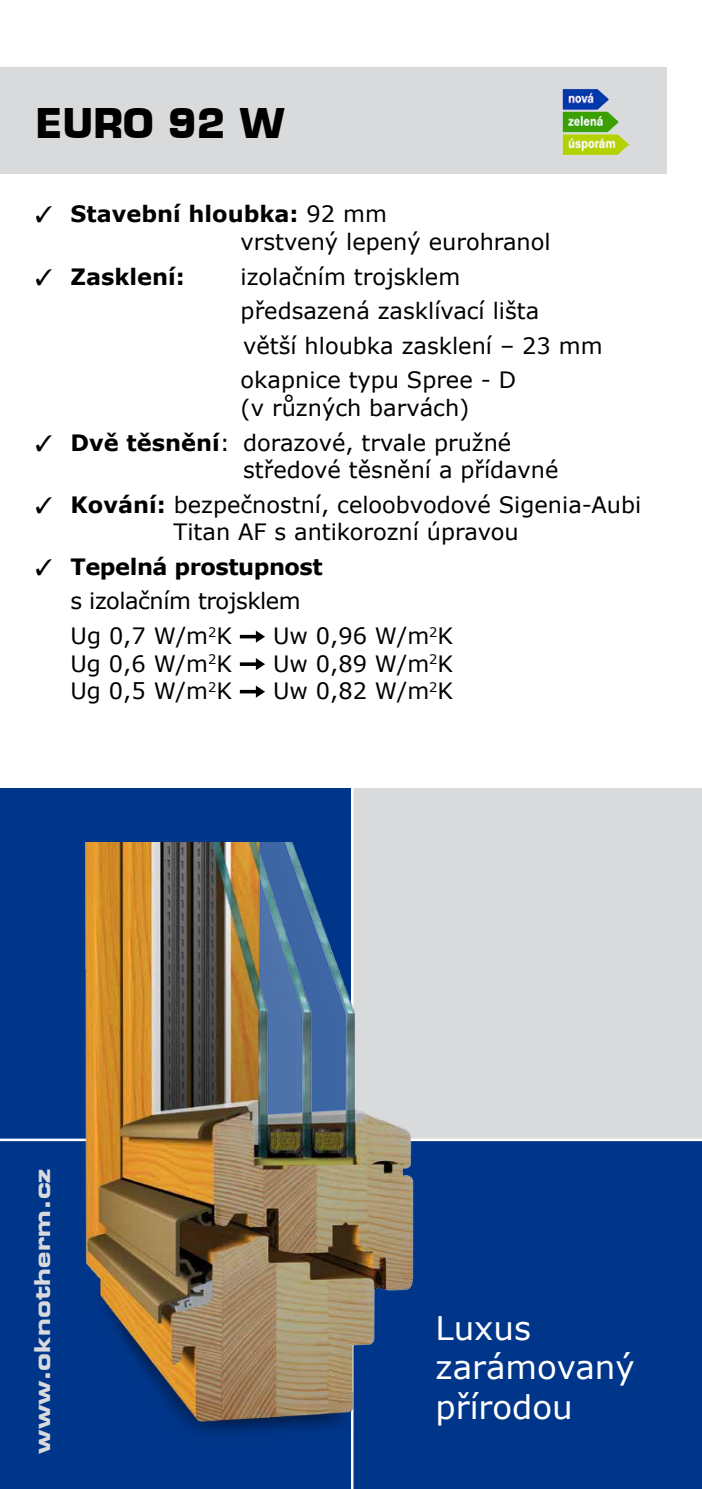
<style>
.page{position:relative;width:702px;height:1489px;background:#fff}
.page>*{position:absolute;margin:0;border:0;box-sizing:border-box;transform-origin:0 0}
.t1{font:700 40px "Eurostile LT";color:#000}
.t2{font:32.5px/39px "Verdana";color:#fff}
.t3{font:22.5px/34.5px "Verdana";color:#000}
.t4{font:22.5px/34.5px "Verdana";letter-spacing:-.02em;color:#000}
.t5{font:700 22.5px "Verdana";letter-spacing:-.02em;color:#000}
.t6{font:700 22.5px "Verdana";color:#000}
.t7{font:22px "Eurostile CE Bold Extended Two";color:#d9dadb}
.s1{font-weight:700}
</style>
<div class="page">
<div style="left:0;top:788px;width:702px;height:350px;background:#d9dadb"></div>
<div style="left:0;top:788px;width:352px;height:350px;background:#00368a"></div>
<div style="left:0;top:1139px;width:702px;height:349px;background:#00368a"></div>
<div style="left:0;top:67px;width:666px;height:106px;background:#d9dadb"></div>
<hr style="left:0;top:1138px;width:702px;height:3px;background:#fff">
<hr style="left:351px;top:787px;width:2px;height:701px;background:#fff">
<svg style="left:240px;top:630px;width:25px;height:12px"></svg>
<svg style="left:240px;top:658px;width:25px;height:12px"></svg>
<svg style="left:240px;top:685px;width:25px;height:12px"></svg>
<img style="left:25px;top:842px;width:420px;height:602px">
<img style="left:562px;top:89px;width:67px;height:66px">
<h1 class="t1" style="left:35px;top:98px;width:250px">EURO 92 W</h1>
<p class="t3" style="left:240px;top:200px;width:311px;line-height:27.5px;text-indent:-170px"><span class="s1">Stavební hloubka:</span> 92 mm<br>vrstvený lepený eurohranol</p>
<p class="t6" style="left:70px;top:260px;width:116px">Zasklení:</p>
<p class="t3" style="left:240px;top:259px;width:363px">izolačním trojsklem<br>předsazená zasklívací lišta<br>větší hloubka zasklení – 23 mm okapnice typu Spree - D</p>
<p class="t3" style="left:71px;top:390px;width:442px;text-indent:170px">(v různých barvách)<br><span class="s1">Dvě těsnění</span>: dorazové, trvale pružné</p>
<p class="t3" style="left:71px;top:452px;width:572px;text-indent:172px">středové těsnění a přídavné<br><span class="s1">Kování:</span> bezpečnostní, celoobvodové Sigenia-Aubi</p>
<p class="t3" style="left:173px;top:514px;width:347px">Titan AF s antikorozní úpravou</p>
<p class="t5" style="left:71px;top:550px;width:254px">Tepelná prostupnost</p>
<p class="t4" style="left:71px;top:583px;width:232px">s izolačním trojsklem<br>Ug 0,7 W/m<sup>2</sup>K</p>
<p class="t3" style="left:273px;top:618px;width:182px">Uw 0,96 W/m<sup>2</sup>K</p>
<p class="t3" style="left:70px;top:645px;width:163px">Ug 0,6 W/m<sup>2</sup>K</p>
<p class="t3" style="left:273px;top:645px;width:182px">Uw 0,89 W/m<sup>2</sup>K</p>
<p class="t3" style="left:70px;top:673px;width:163px">Ug 0,5 W/m<sup>2</sup>K</p>
<p class="t3" style="left:273px;top:673px;width:182px">Uw 0,82 W/m<sup>2</sup>K</p>
<p class="t7" style="left:29px;top:1453px;width:286px;rotate:-90deg">www.oknotherm.cz</p>
<h2 class="t2" style="left:435px;top:1308px;width:201px">Luxus zarámovaný přírodou</h2>
</div>
